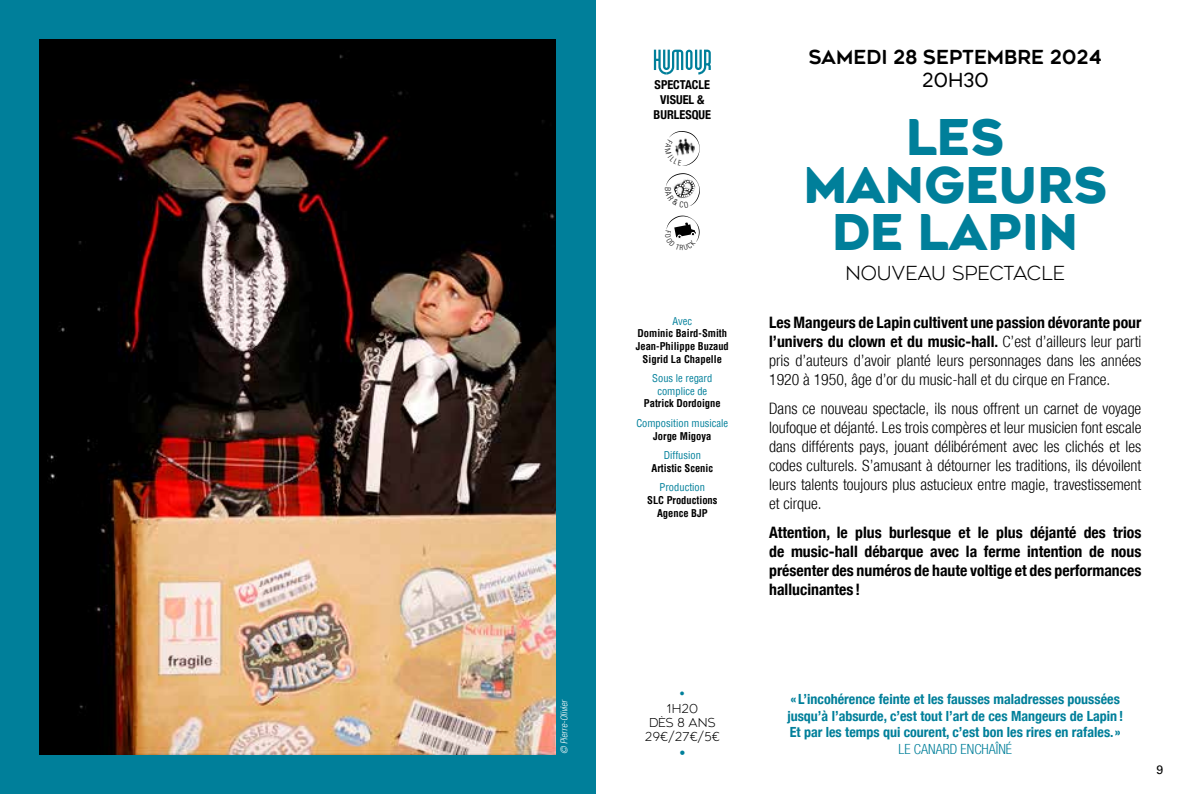
<style>
.page{position:relative;width:1191px;height:794px;background:#fff}
.page>*{position:absolute;margin:0;border:0;box-sizing:border-box;transform-origin:0 0}
.t1{font:700 49px/47.2px "Agenor";color:#007f9a;text-align:center}
.t2{font:19.25px "Agenor";color:#000}
.t3{font:100 19.25px "Agenor";color:#000}
.t4{font:300 19.25px "Agenor";color:#000}
.t5{font:300 condensed 15.75px/18.9px "Helvetica Neue";color:#000;text-align:justify}
.t6{font:700 condensed 15.75px/18.9px "Helvetica Neue";color:#000;text-align:justify}
.t7{font:700 condensed 14px/16.8px "Helvetica Neue";color:#007f9a}
.t8{font:300 condensed 14px "Helvetica Neue";color:#007f9a}
.t9{font:condensed 14px "Helvetica";color:#007f9a}
.t10{font:700 condensed 12.25px/14.7px "Helvetica Neue";color:#000;text-align:center}
.t11{font:100 12.25px/14px "Agenor";color:#000;text-align:center}
.t12{font:12.25px "Univers LT Std";color:#000}
.t13{font:condensed 12.25px "Helvetica";color:#007f9a}
.t14{font:700 condensed 10.5px/12.6px "Helvetica";color:#000;text-align:center}
.t15{font:condensed 10.5px/12.6px "Helvetica";color:#007f9a;text-align:center}
.t16{font:italic 300 condensed 9.62px "Helvetica Neue";color:#fff}
.s1{font-weight:700}
</style>
<div class="page">
<div style="left:0;top:0;width:595px;height:794px;background:#007f9a"></div>
<svg style="left:654px;top:50px;width:57px;height:25px"></svg>
<img style="left:40px;top:40px;width:516px;height:714px">
<svg style="left:666px;top:173px;width:34px;height:33px"></svg>
<svg style="left:669px;top:131px;width:30px;height:35px"></svg>
<svg style="left:666px;top:216px;width:33px;height:26px"></svg>
<p class="t16" style="left:559px;top:754px;width:58px;rotate:-90deg">© Pierre-Olivier</p>
<p class="t10" style="left:653px;top:77px;width:59px">SPECTACLE<br>VISUEL &amp;<br>BURLESQUE</p>
<p class="t15" style="left:672px;top:314px;width:21px">Avec</p>
<p class="t14" style="left:636px;top:327px;width:95px">Dominic Baird-Smith<br>Jean-Philippe Buzaud<br>Sigrid La Chapelle</p>
<p class="t15" style="left:652px;top:372px;width:62px">Sous le regard complice de</p>
<p class="t14" style="left:644px;top:397px;width:78px">Patrick Dordoigne</p>
<p class="t15" style="left:636px;top:417px;width:93px">Composition musicale</p>
<p class="t14" style="left:653px;top:429px;width:60px">Jorge Migoya</p>
<p class="t15" style="left:663px;top:449px;width:39px">Diffusion</p>
<p class="t14" style="left:651px;top:461px;width:63px">Artistic Scenic</p>
<p class="t15" style="left:659px;top:481px;width:47px">Production</p>
<p class="t14" style="left:647px;top:494px;width:72px">SLC Productions<br>Agence BJP</p>
<p class="t13" style="left:680px;top:686px;width:6px">•</p>
<p class="t11" style="left:645px;top:701px;width:77px">1H20<br>DÈS 8 ANS<br>29€/27€/5€</p>
<p class="t9" style="left:680px;top:744px;width:6px">•</p>
<p class="t2" style="left:808px;top:45px;width:295px">SAMEDI 28 SEPTEMBRE 2024</p>
<p class="t4" style="left:921px;top:69px;width:69px">20H30</p>
<h1 class="t1" style="left:803px;top:116px;width:305px">LES<br>MANGEURS<br>DE LAPIN</h1>
<p class="t3" style="left:845px;top:262px;width:221px">NOUVEAU SPECTACLE</p>
<p class="t5" style="left:769px;top:313px;width:374px"><span class="s1">Les Mangeurs de Lapin cultivent une passion dévorante pour l’univers du clown et du music-hall.</span> C’est d’ailleurs leur parti pris d’auteurs d’avoir planté leurs personnages dans les années 1920 à 1950, âge d’or du music-hall et du cirque en France.</p>
<p class="t5" style="left:769px;top:399px;width:374px">Dans ce nouveau spectacle, ils nous offrent un carnet de voyage loufoque et déjanté. Les trois compères et leur musicien font escale dans différents pays, jouant délibérément avec les clichés et les codes culturels. S’amusant à détourner les traditions, ils dévoilent leurs talents toujours plus astucieux entre magie, travestissement et cirque.</p>
<p class="t6" style="left:769px;top:523px;width:374px">Attention, le plus burlesque et le plus déjanté des trios de music-hall débarque avec la ferme intention de nous présenter des numéros de haute voltige et des performances hallucinantes!</p>
<p class="t7" style="left:787px;top:690px;width:337px">« L’incohérence feinte et les fausses maladresses poussées jusqu’à l’absurde, c’est tout l’art de ces Mangeurs de Lapin !<br>Et par les temps qui courent, c’est bon les rires en rafales.»</p>
<p class="t8" style="left:898px;top:741px;width:115px">LE CANARD ENCHAÎNÉ</p>
<p class="t12" style="left:1156px;top:762px;width:8px">9</p>
</div>
